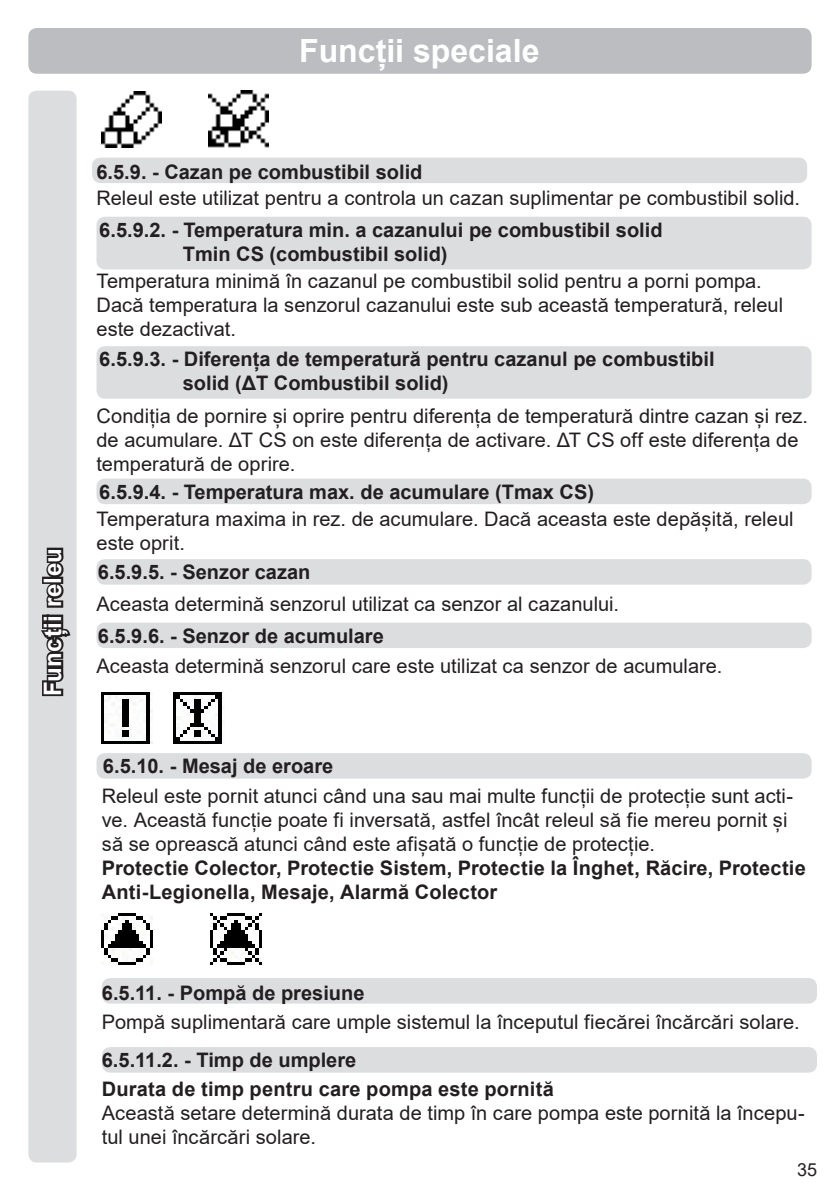
<style>
.page{position:relative;width:840px;height:1191px;background:#fff}
.page>*{position:absolute;margin:0;border:0;box-sizing:border-box;transform-origin:0 0}
.t1{font:700 32px "Arial";color:#fff}
.t2{font:700 24px "Arial";letter-spacing:.02em;color:#fff}
.t3{font:20px/24px "Arial";color:#231f20}
.t4{font:700 20px/24px "Arial";color:#231f20}
.t5{font:18px "Arial";color:#231f20}
</style>
<div class="page">
<div style="left:102px;top:978px;width:714px;height:25px;background:#dcdddf;border-radius:9px"></div>
<div style="left:92px;top:158px;width:714px;height:25px;background:#dcdddf;border-radius:9px"></div>
<div style="left:28px;top:28px;width:783px;height:46px;background:#bcbdc0;border-radius:9px"></div>
<div style="left:28px;top:91px;width:49px;height:1071px;background:#dcdddf;border-radius:9px"></div>
<svg style="left:41px;top:625px;width:30px;height:72px"></svg>
<div style="left:42px;top:621px;width:7px;height:8px;border:4px solid #231f20"></div>
<div style="left:47px;top:621px;width:16px;height:8px;border:4px solid #231f20"></div>
<div style="left:42px;top:614px;width:7px;height:8px;border:4px solid #231f20"></div>
<div style="left:47px;top:614px;width:16px;height:8px;border:4px solid #231f20"></div>
<div style="left:42px;top:576px;width:21px;height:8px;border:4px solid #231f20"></div>
<svg style="left:43px;top:547px;width:21px;height:61px"></svg>
<img style="left:208px;top:91px;width:61px;height:57px">
<img style="left:102px;top:92px;width:60px;height:56px">
<div style="left:96px;top:217px;width:715px;height:52px;background:#dcdddf;border-radius:9px"></div>
<img style="left:174px;top:692px;width:48px;height:51px">
<img style="left:101px;top:692px;width:51px;height:51px">
<div style="left:96px;top:346px;width:715px;height:53px;background:#dcdddf;border-radius:9px"></div>
<div style="left:96px;top:478px;width:715px;height:26px;background:#dcdddf;border-radius:9px"></div>
<div style="left:96px;top:559px;width:715px;height:25px;background:#dcdddf;border-radius:9px"></div>
<div style="left:96px;top:622px;width:715px;height:26px;background:#dcdddf;border-radius:9px"></div>
<div style="left:96px;top:753px;width:715px;height:25px;background:#dcdddf;border-radius:9px"></div>
<div style="left:102px;top:1047px;width:714px;height:25px;background:#dcdddf;border-radius:9px"></div>
<img style="left:211px;top:913px;width:51px;height:51px">
<img style="left:102px;top:913px;width:51px;height:51px">
<h1 class="t1" style="left:299px;top:28px;width:242px">Funcții speciale</h1>
<p class="t2" style="left:36px;top:696px;width:149px;rotate:-90deg">Funcții releu</p>
<p class="t4" style="left:96px;top:160px;width:327px">6.5.9. - Cazan pe combustibil solid</p>
<p class="t3" style="left:96px;top:185px;width:704px">Releul este utilizat pentru a controla un cazan suplimentar pe combustibil solid.</p>
<p class="t4" style="left:183px;top:218px;width:481px;text-indent:-83px">6.5.9.2. - Temperatura min. a cazanului pe combustibil solid<br>Tmin CS (combustibil solid)</p>
<p class="t3" style="left:96px;top:269px;width:687px">Temperatura minimă în cazanul pe combustibil solid pentru a porni pompa.<br>Dacă temperatura la senzorul cazanului este sub această temperatură, releul este dezactivat.</p>
<p class="t4" style="left:183px;top:348px;width:533px;text-indent:-83px">6.5.9.3. - Diferența de temperatură pentru cazanul pe combustibil solid (ΔT Combustibil solid)</p>
<p class="t3" style="left:96px;top:404px;width:712px">Condiția de pornire și oprire pentru diferența de temperatură dintre cazan și rez. de acumulare. ΔT CS on este diferența de activare. ΔT CS off este diferența de temperatură de oprire.</p>
<p class="t4" style="left:99px;top:480px;width:496px">6.5.9.4. - Temperatura max. de acumulare (Tmax CS)</p>
<p class="t3" style="left:96px;top:506px;width:698px">Temperatura maxima in rez. de acumulare. Dacă aceasta este depășită, releul este oprit.</p>
<p class="t4" style="left:98px;top:560px;width:214px">6.5.9.5. - Senzor cazan</p>
<p class="t3" style="left:96px;top:591px;width:524px">Aceasta determină senzorul utilizat ca senzor al cazanului.</p>
<p class="t4" style="left:98px;top:624px;width:287px">6.5.9.6. - Senzor de acumulare</p>
<p class="t3" style="left:96px;top:653px;width:627px">Aceasta determină senzorul care este utilizat ca senzor de acumulare.</p>
<p class="t4" style="left:103px;top:754px;width:232px">6.5.10. - Mesaj de eroare</p>
<p class="t3" style="left:102px;top:784px;width:692px">Releul este pornit atunci când una sau mai multe funcții de protecție sunt acti&shy;ve. Această funcție poate fi inversată, astfel încât releul să fie mereu pornit și să se oprească atunci când este afișată o funcție de protecție.</p>
<p class="t4" style="left:102px;top:856px;width:705px">Protectie Colector, Protectie Sistem, Protectie la Înghet, Răcire, Protectie<br>Anti-Legionella, Mesaje, Alarmă Colector</p>
<p class="t4" style="left:102px;top:981px;width:264px">6.5.11. - Pompă de presiune</p>
<p class="t3" style="left:102px;top:1009px;width:699px">Pompă suplimentară care umple sistemul la începutul fiecărei încărcări solare.</p>
<p class="t4" style="left:102px;top:1048px;width:256px">6.5.11.2. - Timp de umplere</p>
<p class="t4" style="left:102px;top:1076px;width:453px">Durata de timp pentru care pompa este pornită</p>
<p class="t3" style="left:102px;top:1100px;width:704px">Această setare determină durata de timp în care pompa este pornită la începu&shy;tul unei încărcări solare.</p>
<p class="t5" style="left:796px;top:1157px;width:22px">35</p>
</div>
